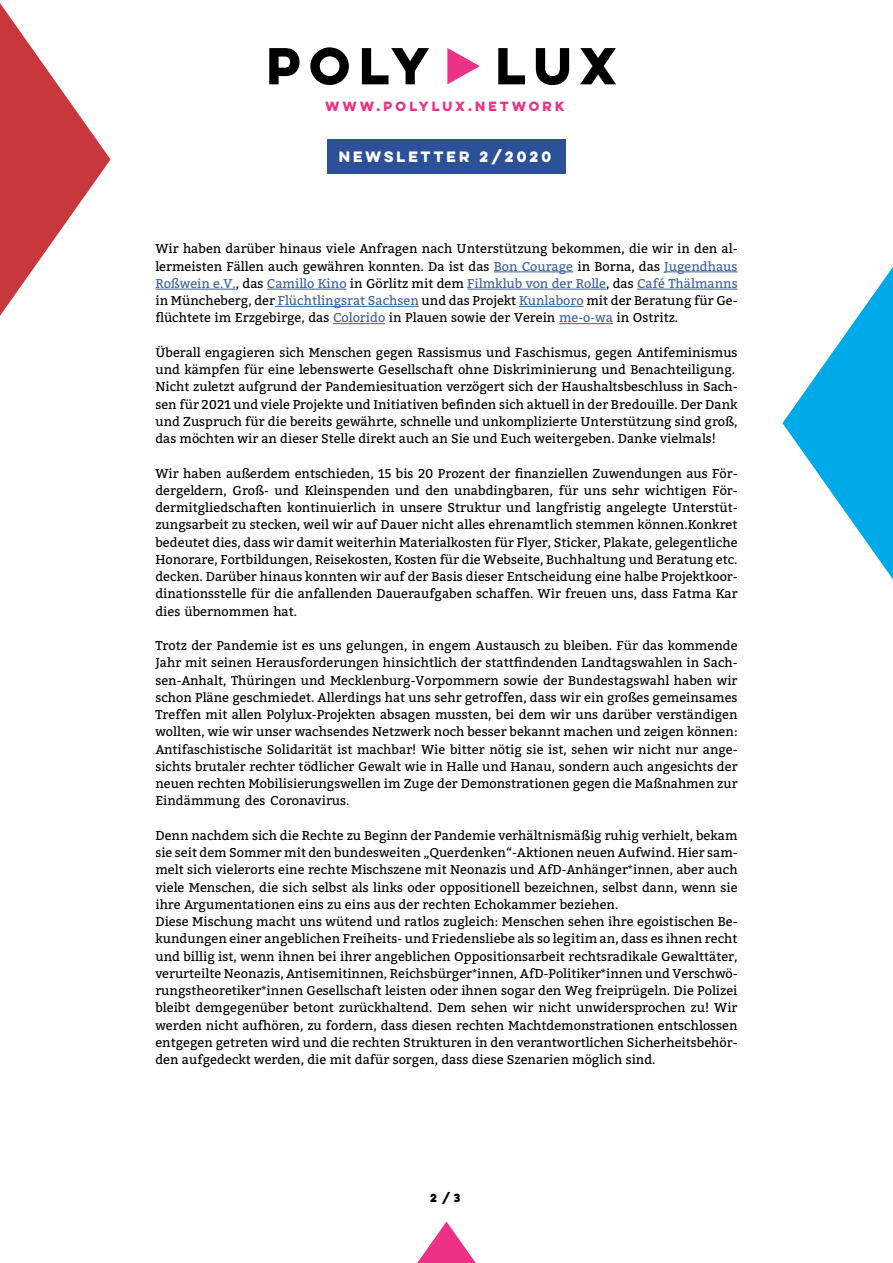
<style>
.page{position:relative;width:893px;height:1263px;background:#fff}
.page>*{position:absolute;margin:0;border:0;box-sizing:border-box;transform-origin:0 0}
.t1{font:700 13.5px "Lulo Clean One";color:#fff}
.t2{font:12.75px/17.2px "Bitter";color:#000}
.t3{font:12.75px "Bitter";color:#3b629b}
.t4{font:700 12px "Lulo Clean One";letter-spacing:.04em;color:#ed3186}
.t5{font:700 10.5px "Lulo Clean One";color:#000}
.s1{color:#000}
.s2{color:#3b629b}
</style>
<div class="page">
<svg style="left:498px;top:48px;width:118px;height:37px"></svg>
<svg style="left:269px;top:47px;width:160px;height:38px"></svg>
<svg style="left:447px;top:48px;width:33px;height:36px"></svg>
<svg style="left:782px;top:267px;width:111px;height:312px"></svg>
<svg style="left:0;top:3px;width:111px;height:313px"></svg>
<svg style="left:417px;top:1221px;width:59px;height:42px"></svg>
<hr style="left:494px;top:272px;width:79px;height:1px;background:#3b629b">
<hr style="left:664px;top:272px;width:74px;height:1px;background:#3b629b">
<hr style="left:155px;top:289px;width:81px;height:1px;background:#3b629b">
<hr style="left:267px;top:289px;width:80px;height:1px;background:#3b629b">
<hr style="left:467px;top:289px;width:139px;height:1px;background:#3b629b">
<hr style="left:637px;top:289px;width:101px;height:1px;background:#3b629b">
<hr style="left:275px;top:306px;width:144px;height:1px;background:#3b629b">
<hr style="left:519px;top:306px;width:65px;height:1px;background:#3b629b">
<hr style="left:333px;top:323px;width:52px;height:1px;background:#3b629b">
<hr style="left:559px;top:323px;width:54px;height:1px;background:#3b629b">
<div style="left:327px;top:139px;width:239px;height:34px;background:#2c5198"></div>
<p class="t4" style="left:325px;top:97px;width:243px">WWW.POLYLUX.NETWORK</p>
<p class="t1" style="left:339px;top:146px;width:135px">NEWSLETTER</p>
<p class="t1" style="left:479px;top:146px;width:76px">2/2020</p>
<p class="t2" style="left:155px;top:240px;width:584px">Wir haben darüber hinaus viele Anfragen nach Unterstützung bekommen, die wir in den al-</p>
<p class="t3" style="left:155px;top:275px;width:584px">Roßwein V.e .<span class="s1">, das</span> Camillo Kino <span class="s1">in Görlitz mit dem</span> Filmklub von der Rolle<span class="s1">, das</span> Café Thälmanns</p>
<p class="t2" style="left:155px;top:309px;width:524px">flüchtete im Erzgebirge, das <span class="s2">Colorido</span> in Plauen sowie der Verein <span class="s2">me -o- wa</span> in Ostritz.</p>
<p class="t2" style="left:155px;top:258px;width:584px">lermeisten Fällen auch gewähren konnten. Da ist das <span class="s2">Bon Courage</span> in Borna, das <span class="s2">Jugendhaus</span></p>
<p class="t2" style="left:155px;top:292px;width:584px">in Müncheberg, der <span class="s2">Flüchtlingsrat Sachsen</span> und das Projekt <span class="s2">Kunlaboro</span> mit der Beratung für Ge-</p>
<p class="t2" style="left:155px;top:344px;width:584px">Überall engagieren sich Menschen gegen Rassismus und Faschismus, gegen Antifeminismus und kämpfen für eine lebenswerte Gesellschaft ohne Diskriminierung und Benachteiligung.</p>
<p class="t2" style="left:155px;top:396px;width:584px">sen für 2021 und viele Projekte und Initiativen befinden sich aktuell in der Bredouille. Der Dank</p>
<p class="t2" style="left:155px;top:378px;width:584px">Nicht zuletzt aufgrund der Pandemiesituation verzögert sich der Haushaltsbeschluss in Sach-</p>
<p class="t2" style="left:155px;top:413px;width:584px">und Zuspruch für die bereits gewährte, schnelle und unkomplizierte Unterstützung sind groß, das möchten wir an dieser Stelle direkt auch an Sie und Euch weitergeben. Danke vielmals!</p>
<p class="t2" style="left:155px;top:465px;width:584px">Wir haben außerdem entschieden, 15 bis 20 Prozent der finanziellen Zuwendungen aus För-</p>
<p class="t2" style="left:155px;top:482px;width:584px">dergeldern, Groß- und Kleinspenden und den unabdingbaren, für uns sehr wichtigen För-</p>
<p class="t2" style="left:155px;top:499px;width:584px">dermitgliedschaften kontinuierlich in unsere Struktur und langfristig angelegte Unterstüt-</p>
<p class="t2" style="left:155px;top:516px;width:584px">zungsarbeit zu stecken, weil wir auf Dauer nicht alles ehrenamtlich stemmen können.Konkret</p>
<p class="t2" style="left:155px;top:534px;width:584px">bedeutet dies, dass wir damit weiterhin Materialkosten für Flyer, Sticker, Plakate, gelegentliche<br>Honorare, Fortbildungen, Reisekosten, Kosten für die Webseite, Buchhaltung und Beratung etc.</p>
<p class="t2" style="left:155px;top:585px;width:584px">dinationsstelle für die anfallenden Daueraufgaben schaffen. Wir freuen uns, dass Fatma Kar</p>
<p class="t2" style="left:155px;top:568px;width:584px">decken. Darüber hinaus konnten wir auf der Basis dieser Entscheidung eine halbe Projektkoor-</p>
<p class="t2" style="left:155px;top:603px;width:143px">dies übernommen hat.</p>
<p class="t2" style="left:155px;top:637px;width:584px">Trotz der Pandemie ist es uns gelungen, in engem Austausch zu bleiben. Für das kommende</p>
<p class="t2" style="left:155px;top:672px;width:584px">sen-Anhalt, Thüringen und Mecklenburg-Vorpommern sowie der Bundestagswahl haben wir</p>
<p class="t2" style="left:155px;top:654px;width:584px">Jahr mit seinen Herausforderungen hinsichtlich der stattfindenden Landtagswahlen in Sach-</p>
<p class="t2" style="left:155px;top:689px;width:584px;text-align:justify">schon Pläne geschmiedet. Allerdings hat uns sehr getroffen, dass wir ein großes gemeinsames Treffen mit allen Polylux-Projekten absagen mussten, bei dem wir uns darüber verständigen wollten, wie wir unser wachsendes Netzwerk noch besser bekannt machen und zeigen können:</p>
<p class="t2" style="left:155px;top:758px;width:584px">sichts brutaler rechter tödlicher Gewalt wie in Halle und Hanau, sondern auch angesichts der</p>
<p class="t2" style="left:155px;top:741px;width:584px">Antifaschistische Solidarität ist machbar! Wie bitter nötig sie ist, sehen wir nicht nur ange-</p>
<p class="t2" style="left:155px;top:775px;width:584px">neuen rechten Mobilisierungswellen im Zuge der Demonstrationen gegen die Maßnahmen zur<br>Eindämmung des Coronavirus.</p>
<p class="t2" style="left:155px;top:827px;width:584px">Denn nachdem sich die Rechte zu Beginn der Pandemie verhältnismäßig ruhig verhielt, bekam</p>
<p class="t2" style="left:155px;top:861px;width:584px">melt sich vielerorts eine rechte Mischszene mit Neonazis und AfD-Anhänger*innen, aber auch</p>
<p class="t2" style="left:155px;top:844px;width:584px">sie seit dem Sommer mit den bundesweiten „Querdenken -“ Aktionen neuen Aufwind. Hier sam-</p>
<p class="t2" style="left:155px;top:879px;width:584px">viele Menschen, die sich selbst als links oder oppositionell bezeichnen, selbst dann, wenn sie ihre Argumentationen eins zu eins aus der rechten Echokammer beziehen.</p>
<p class="t2" style="left:155px;top:930px;width:584px">kundungen einer angeblichen Freiheits- und Friedensliebe als so legitim an, dass es ihnen recht</p>
<p class="t2" style="left:155px;top:913px;width:584px">Diese Mischung macht uns wütend und ratlos zugleich: Menschen sehen ihre egoistischen Be-</p>
<p class="t2" style="left:155px;top:948px;width:584px">und billig ist, wenn ihnen bei ihrer angeblichen Oppositionsarbeit rechtsradikale Gewalttäter,</p>
<p class="t2" style="left:155px;top:982px;width:584px">rungstheoretiker*innen Gesellschaft leisten oder ihnen sogar den Weg freiprügeln. Die Polizei</p>
<p class="t2" style="left:155px;top:965px;width:584px">verurteilte Neonazis, Antisemitinnen, Reichsbürger*innen, AfD-Politiker*innen und Verschwö-</p>
<p class="t2" style="left:155px;top:999px;width:584px">bleibt demgegenüber betont zurückhaltend. Dem sehen wir nicht unwidersprochen zu! Wir werden nicht aufhören, zu fordern, dass diesen rechten Machtdemonstrationen entschlossen</p>
<p class="t2" style="left:155px;top:1051px;width:502px">den aufgedeckt werden, die mit dafür sorgen, dass diese Szenarien möglich sind.</p>
<p class="t2" style="left:155px;top:1034px;width:584px">entgegen getreten wird und die rechten Strukturen in den verantwortlichen Sicherheitsbehör-</p>
<p class="t5" style="left:430px;top:1190px;width:34px">2/3</p>
</div>
